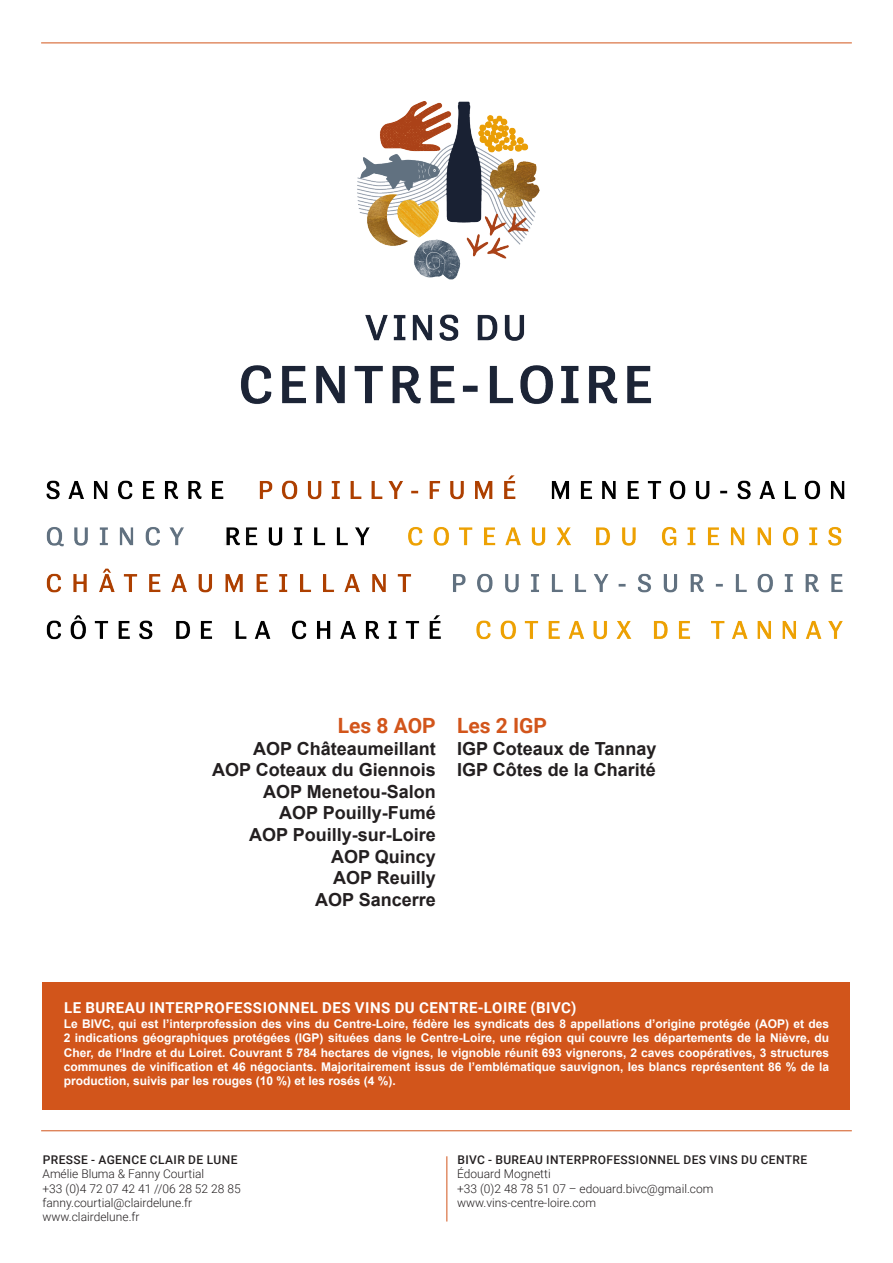
<style>
.page{position:relative;width:893px;height:1263px;background:#fff}
.page>*{position:absolute;margin:0;border:0;box-sizing:border-box;transform-origin:0 0}
.t1{font:700 21px "Roboto";color:#d2551b}
.t2{font:700 18px "Arial";color:#231f20}
.t3{font:700 15px "Roboto";letter-spacing:.035em;color:#fff}
.t4{font:700 12px/14.4px "Arial";color:#fff;text-align:justify}
.t5{font:300 12px "Roboto";color:#231f20}
.t6{font:500 12px "Roboto";letter-spacing:.035em;color:#231f20}
</style>
<div class="page">
<hr style="left:446px;top:1156px;width:1px;height:65px;background:#d2551b">
<hr style="left:41px;top:1130px;width:811px;height:1px;background:#d2551b">
<hr style="left:41px;top:43px;width:811px;height:1px;background:#d2551b">
<div style="left:43px;top:982px;width:807px;height:128px;background:#d2551b"></div>
<img style="left:46px;top:101px;width:799px;height:539px">
<p class="t1" style="left:338px;top:711px;width:99px">Les 8 AOP</p>
<p class="t2" style="left:253px;top:736px;width:184px">AOP Châteaumeillant</p>
<p class="t2" style="left:212px;top:758px;width:225px">AOP Coteaux du Giennois</p>
<p class="t2" style="left:263px;top:779px;width:174px">AOP Menetou-Salon</p>
<p class="t2" style="left:279px;top:801px;width:158px">AOP Pouilly-Fumé</p>
<p class="t2" style="left:249px;top:823px;width:188px">AOP Pouilly-sur-Loire</p>
<p class="t2" style="left:331px;top:844px;width:106px">AOP Quincy</p>
<p class="t2" style="left:333px;top:866px;width:104px">AOP Reuilly</p>
<p class="t2" style="left:315px;top:887px;width:122px">AOP Sancerre</p>
<p class="t1" style="left:457px;top:711px;width:92px">Les 2 IGP</p>
<p class="t2" style="left:457px;top:736px;width:201px">IGP Coteaux de Tannay</p>
<p class="t2" style="left:457px;top:758px;width:200px">IGP Côtes de la Charité</p>
<p class="t3" style="left:64px;top:997px;width:514px">LE BUREAU INTERPROFESSIONNEL DES VINS DU CENTRE-LOIRE (BIVC)</p>
<p class="t4" style="left:64px;top:1017px;width:767px">Le BIVC, qui est l’interprofession des vins du Centre-Loire, fédère les syndicats des 8 appellations d’origine protégée (AOP) et des 2 indications géographiques protégées (IGP) situées dans le Centre-Loire, une région qui couvre les départements de la Nièvre, du Cher, de l‘Indre et du Loiret. Couvrant 5 784 hectares de vignes, le vignoble réunit 693 vignerons, 2 caves coopératives, 3 structures communes de vinification et 46 négociants. Majoritairement issus de l’emblématique sauvignon, les blancs représentent 86 % de la production, suivis par les rouges (10 %) et les rosés (4 %).</p>
<p class="t6" style="left:43px;top:1151px;width:196px">PRESSE - AGENCE CLAIR DE LUNE</p>
<p class="t5" style="left:43px;top:1165px;width:163px">Amélie Bluma &amp; Fanny Courtial</p>
<p class="t5" style="left:43px;top:1180px;width:200px">+33 (0)4 72 07 42 41 //06 28 52 28 85</p>
<p class="t5" style="left:43px;top:1194px;width:151px">fanny.courtial@clairdelune.fr</p>
<p class="t5" style="left:43px;top:1209px;width:99px">www.clairdelune.fr</p>
<p class="t6" style="left:457px;top:1151px;width:351px">BIVC - BUREAU INTERPROFESSIONNEL DES VINS DU CENTRE</p>
<p class="t5" style="left:457px;top:1165px;width:95px">Édouard Mognetti</p>
<p class="t5" style="left:457px;top:1180px;width:258px">+33 (0)2 48 78 51 07 – edouard.bivc@gmail.com</p>
<p class="t5" style="left:457px;top:1194px;width:140px">www.vins-centre-loire.com</p>
</div>
